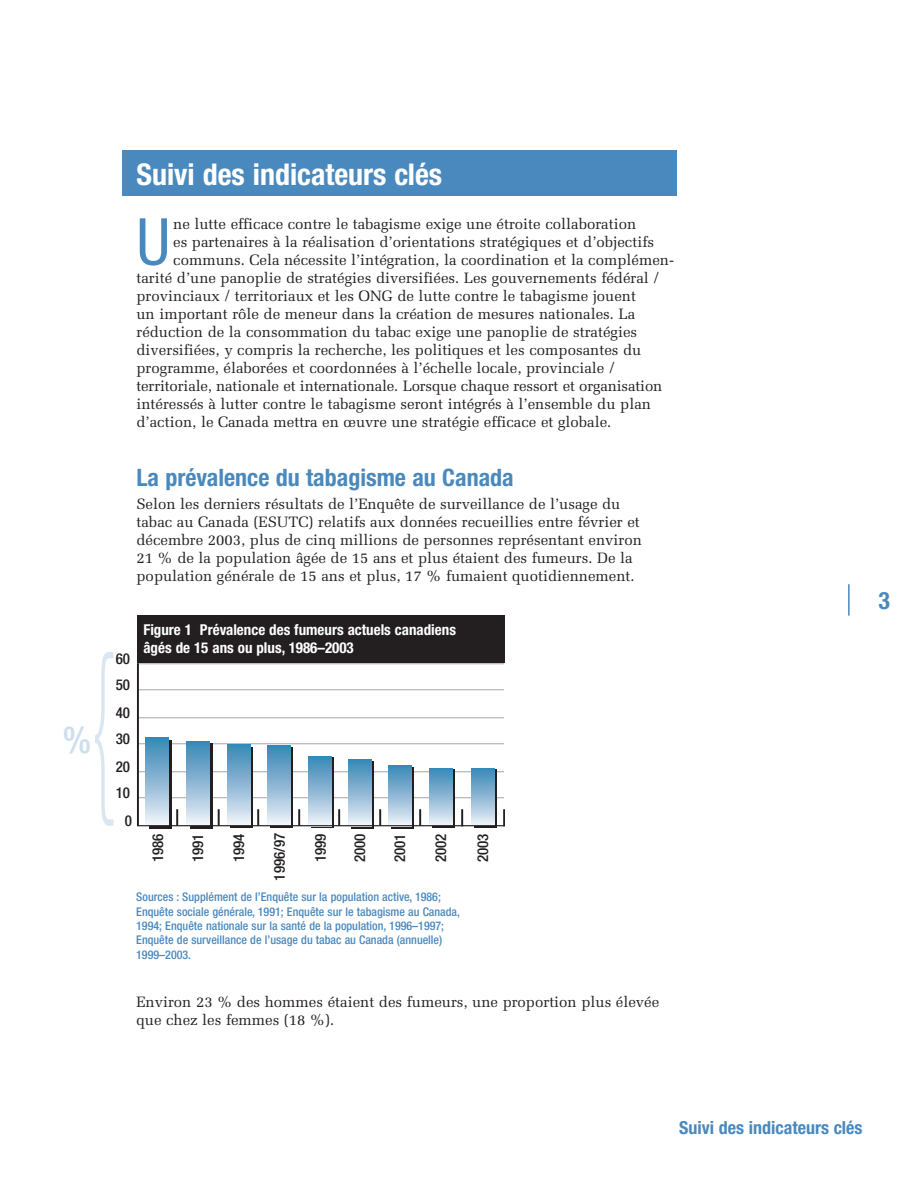
<style>
.page{position:relative;width:918px;height:1188px;background:#fff}
.page>*{position:absolute;margin:0;border:0;box-sizing:border-box;transform-origin:0 0}
.t1{font:100 189.9px "Helvetica Neue";color:#dae6f1;scale:.46 1}
.t2{font:condensed 64.95px "Helvetica Neue";color:#4a89be}
.t3{font:500 condensed 37.5px "Helvetica Neue";color:#cedeed}
.t4{font:700 condensed 30px "Helvetica Neue";color:#fff}
.t5{font:700 condensed 24px "Helvetica Neue";color:#4a89be}
.t6{font:700 condensed 18px "Helvetica Neue";color:#4a89be}
.t7{font:15px/18px "Melior";color:#231f20}
.t8{font:700 condensed 15px/18px "Helvetica Neue";color:#fff}
.t9{font:500 condensed 15px/26px "Helvetica Neue";color:#231f20}
.t10{font:500 condensed 12px/14.4px "Helvetica Neue";color:#4a89be}
</style>
<div class="page">
<div style="left:123px;top:150px;width:554px;height:46px;background:#4a89be"></div>
<hr style="left:848px;top:584px;width:2px;height:32px;background:#4a89be">
<div style="left:190px;top:743px;width:23px;height:85px;background:#231f20"></div>
<div style="left:230px;top:748px;width:23px;height:80px;background:#231f20"></div>
<div style="left:270px;top:748px;width:23px;height:80px;background:#231f20"></div>
<div style="left:311px;top:757px;width:23px;height:71px;background:#231f20"></div>
<div style="left:351px;top:761px;width:23px;height:67px;background:#231f20"></div>
<div style="left:391px;top:767px;width:23px;height:61px;background:#231f20"></div>
<div style="left:432px;top:770px;width:23px;height:58px;background:#231f20"></div>
<div style="left:474px;top:770px;width:23px;height:58px;background:#231f20"></div>
<div style="left:137px;top:616px;width:367px;height:47px;background:#231f20"></div>
<svg style="left:137px;top:662px;width:368px;height:165px"></svg>
<h3 class="t4" style="left:136px;top:163px;width:307px">Suivi des indicateurs clés</h3>
<h2 class="t2" style="left:136px;top:218px;width:35px">U</h2>
<p class="t7" style="left:173px;top:214px;width:464px">ne lutte efficace contre le tabagisme exige une étroite collaboration</p>
<p class="t7" style="left:173px;top:232px;width:482px">es partenaires à la réalisation d’orientations stratégiques et d’objectifs</p>
<p class="t7" style="left:173px;top:250px;width:502px">communs. Cela nécessite l’intégration, la coordination et la complémen-</p>
<p class="t7" style="left:136px;top:268px;width:524px">tarité d’une panoplie de stratégies diversifiées. Les gouvernements fédéral /</p>
<p class="t7" style="left:136px;top:286px;width:501px">provinciaux / territoriaux et les ONG de lutte contre le tabagisme jouent</p>
<p class="t7" style="left:136px;top:304px;width:500px">un important rôle de meneur dans la création de mesures nationales. La</p>
<p class="t7" style="left:136px;top:322px;width:502px">réduction de la consommation du tabac exige une panoplie de stratégies</p>
<p class="t7" style="left:136px;top:340px;width:506px">diversifiées, y compris la recherche, les politiques et les composantes du</p>
<p class="t7" style="left:136px;top:358px;width:480px">programme, élaborées et coordonnées à l’échelle locale, provinciale /</p>
<p class="t7" style="left:136px;top:376px;width:527px">territoriale, nationale et internationale. Lorsque chaque ressort et organisation</p>
<p class="t7" style="left:136px;top:394px;width:516px">intéressés à lutter contre le tabagisme seront intégrés à l’ensemble du plan</p>
<p class="t7" style="left:136px;top:412px;width:476px">d’action, le Canada mettra en œuvre une stratégie efficace et globale.</p>
<h3 class="t5" style="left:136px;top:469px;width:379px">La prévalence du tabagisme au Canada</h3>
<p class="t7" style="left:136px;top:495px;width:507px">Selon les derniers résultats de l’Enquête de surveillance de l’usage du tabac au Canada (ESUTC) relatifs aux données recueillies entre février et décembre 2003, plus de cinq millions de personnes représentant environ 21 % de la population âgée de 15 ans et plus étaient des fumeurs. De la population générale de 15 ans et plus, 17 % fumaient quotidiennement.</p>
<h1 class="t1" style="left:88px;top:655px;width:65px">{</h1>
<p class="t9" style="left:116px;top:647px;width:16px">60<br>50</p>
<p class="t9" style="left:116px;top:701px;width:16px">40<br>30</p>
<p class="t9" style="left:116px;top:755px;width:16px">20<br>10</p>
<p class="t9" style="left:125px;top:809px;width:9px">0</p>
<h3 class="t3" style="left:63px;top:726px;width:30px">%</h3>
<p class="t8" style="left:143px;top:621px;width:314px">Figure 1 Prévalence des fumeurs actuels canadiens âgés de 15 ans ou plus, 1986–2003</p>
<p class="t9" style="left:146px;top:862px;width:30px;rotate:-90deg">1986</p>
<p class="t9" style="left:186px;top:862px;width:30px;rotate:-90deg">1991</p>
<p class="t9" style="left:227px;top:862px;width:30px;rotate:-90deg">1994</p>
<p class="t9" style="left:268px;top:881px;width:49px;rotate:-90deg">1996/97</p>
<p class="t9" style="left:309px;top:862px;width:30px;rotate:-90deg">1999</p>
<p class="t9" style="left:348px;top:862px;width:30px;rotate:-90deg">2000</p>
<p class="t9" style="left:388px;top:862px;width:30px;rotate:-90deg">2001</p>
<p class="t9" style="left:429px;top:862px;width:30px;rotate:-90deg">2002</p>
<p class="t9" style="left:471px;top:862px;width:30px;rotate:-90deg">2003</p>
<p class="t10" style="left:136px;top:891px;width:325px">Sources : Supplément de l’Enquête sur la population active, 1986; Enquête sociale générale, 1991; Enquête sur le tabagisme au Canada, 1994; Enquête nationale sur la santé de la population, 1996–1997; Enquête de surveillance de l’usage du tabac au Canada (annuelle)<br>1999–2003.</p>
<p class="t7" style="left:136px;top:993px;width:524px">Environ 23 % des hommes étaient des fumeurs, une proportion plus élevée que chez les femmes (18 %).</p>
<h3 class="t5" style="left:878px;top:592px;width:13px">3</h3>
<p class="t6" style="left:679px;top:1121px;width:185px">Suivi des indicateurs clés</p>
</div>
